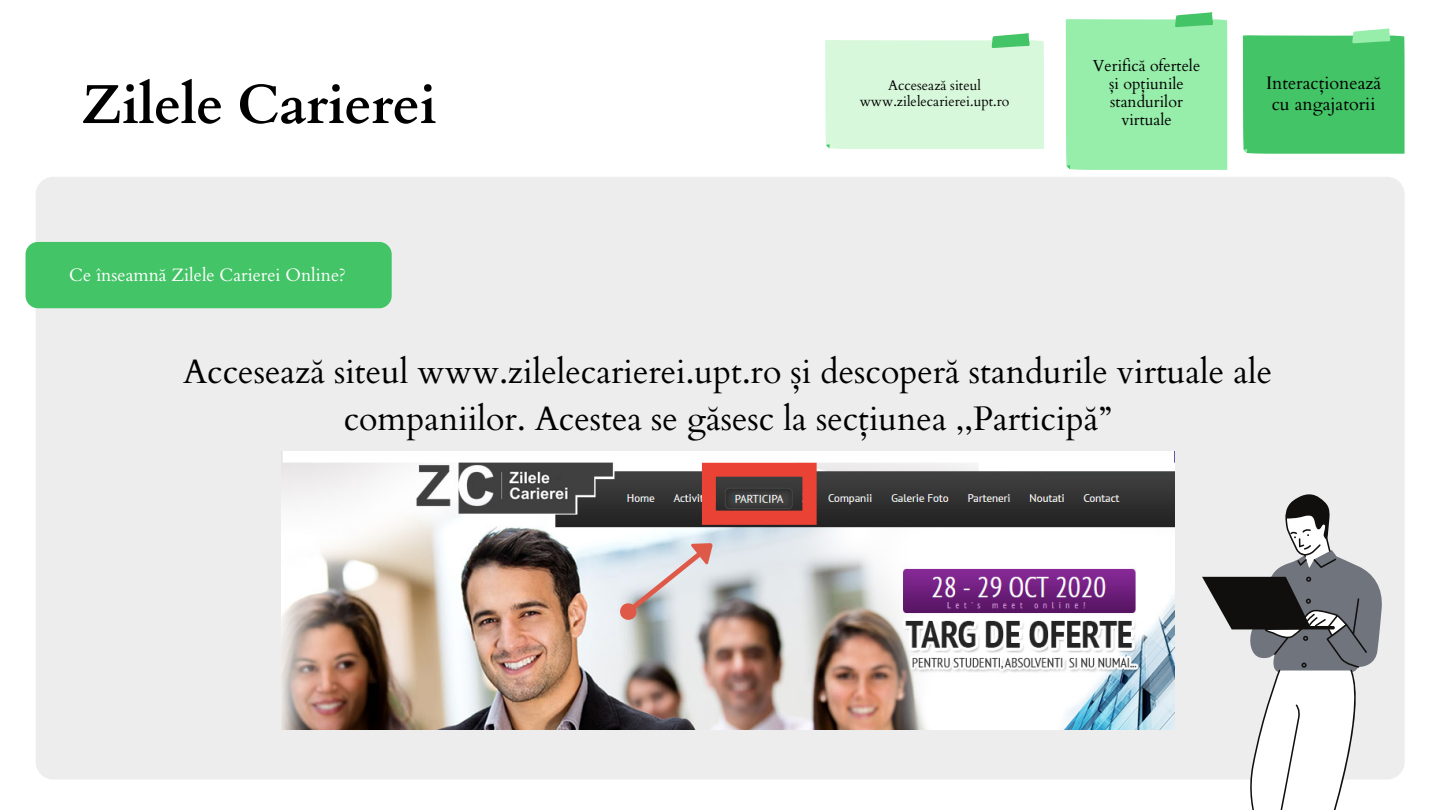
<style>
.page{position:relative;width:1440px;height:810px;background:#fff}
.page>*{position:absolute;margin:0;border:0;box-sizing:border-box;transform-origin:0 0}
.t1{font:700 55px "Cardo";letter-spacing:-.01em;color:#000}
.t2{font:34px/47.2px "Cardo";color:#000;text-align:center}
.t3{font:18px "Cardo";color:#fff}
.t4{font:18px/20.2px "Cardo";color:#000;text-align:center}
.t5{font:16px/18px "Cardo";color:#000;text-align:center}
.t6{font:14px/15.8px "Cardo";color:#000;text-align:center}
</style>
<div class="page">
<div style="left:36px;top:177px;width:1369px;height:603px;background:#ededed;border-radius:18px"></div>
<svg style="left:1243px;top:28px;width:162px;height:126px;background:#4fc870"></svg>
<div style="left:1066px;top:12px;width:161px;height:158px;background:#97edaa"></div>
<svg style="left:825px;top:33px;width:219px;height:116px;background:#d6f7db"></svg>
<div style="left:26px;top:242px;width:366px;height:66px;background:#43c466;border-radius:12px"></div>
<svg style="left:1202px;top:494px;width:180px;height:316px"></svg>
<img style="left:281px;top:451px;width:893px;height:278px">
<svg style="left:702px;top:463px;width:115px;height:62px;background:#a3423a"></svg>
<svg style="left:614px;top:533px;width:107px;height:94px"></svg>
<h1 class="t1" style="left:81px;top:69px;width:357px">Zilele Carierei</h1>
<p class="t3" style="left:69px;top:263px;width:278px">Ce înseamnă Zilele Carierei Online?</p>
<p class="t6" style="left:860px;top:78px;width:151px">Accesează siteul www.zilelecarierei.upt.ro</p>
<p class="t5" style="left:1093px;top:57px;width:109px">Verifică ofertele și opțiunile standurilor virtuale</p>
<p class="t4" style="left:1266px;top:74px;width:117px">Interacționează cu angajatorii</p>
<p class="t2" style="left:183px;top:349px;width:1091px">Accesează siteul www.zilelecarierei.upt.ro și descoperă standurile virtuale ale companiilor. Acestea se găsesc la secțiunea ,,Participă”</p>
</div>
